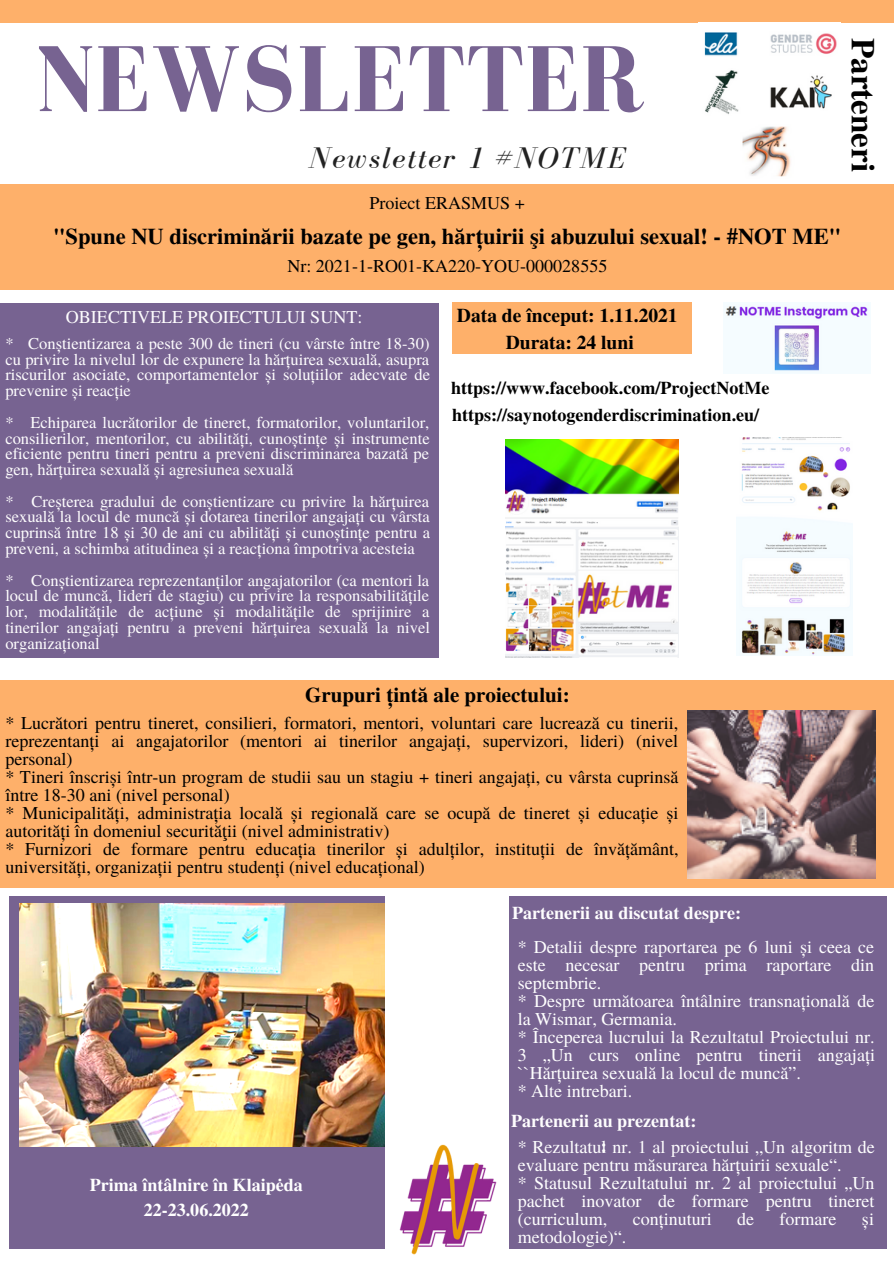
<style>
.page{position:relative;width:894px;height:1264px;background:#fff}
.page>*{position:absolute;margin:0;border:0;box-sizing:border-box;transform-origin:0 0}
.t1{font:700 96px "Bodoni FLF";letter-spacing:.01em;color:#776391}
.t2{font:700 33px "Te X Gyre Termes";color:#000}
.t3{font:italic 30.75px "Bodoni FLF";letter-spacing:.06em;color:#222}
.t4{font:700 22.5px "Te X Gyre Termes";color:#000}
.t5{font:700 21px "Te X Gyre Termes";color:#000}
.t6{font:700 19.5px "Te X Gyre Termes";color:#000}
.t7{font:18px/18px "Te X Gyre Termes";color:#000}
.t8{font:18px/18px "Te X Gyre Termes";color:#fff;text-align:justify}
.t9{font:700 18px "Te X Gyre Termes";color:#000}
.t10{font:700 18px "Te X Gyre Termes";color:#fefdfe}
.t11{font:700 18px "Te X Gyre Termes";color:#fff}
.t12{font:18px "Te X Gyre Termes";color:#fefdfe}
.t13{font:16.5px/15.8px "Te X Gyre Termes";color:#fefdfe;text-align:justify}
</style>
<div class="page">
<img style="left:399px;top:1144px;width:115px;height:111px">
<div style="left:0;top:184px;width:893px;height:105px;background:#feb06a"></div>
<div style="left:0;top:304px;width:438px;height:353px;background:#776391"></div>
<div style="left:0;top:0;width:893px;height:23px;background:#feb06a"></div>
<div style="left:452px;top:302px;width:239px;height:51px;background:#feb06a"></div>
<img style="left:704px;top:32px;width:133px;height:145px">
<div style="left:0;top:680px;width:893px;height:207px;background:#feb06a"></div>
<img style="left:687px;top:710px;width:188px;height:168px">
<div style="left:9px;top:896px;width:375px;height:352px;background:#776391"></div>
<img style="left:20px;top:903px;width:365px;height:243px">
<div style="left:509px;top:896px;width:377px;height:352px;background:#776391"></div>
<img style="left:505px;top:440px;width:173px;height:217px">
<img style="left:736px;top:437px;width:116px;height:218px">
<img style="left:724px;top:304px;width:146px;height:69px">
<p class="t1" style="left:36px;top:27px;width:610px">NEWSLETTER</p>
<p class="t3" style="left:309px;top:141px;width:317px">Newsletter 1 #NOTME</p>
<p class="t7" style="left:369px;top:192px;width:157px">Proiect ERASMUS +</p>
<p class="t4" style="left:53px;top:218px;width:789px">"Spune NU discriminării bazate pe gen, hărțuirii şi abuzului sexual! - #NOT ME"</p>
<p class="t7" style="left:287px;top:256px;width:321px">Nr: 2021-1-RO01-KA220-YOU-000028555</p>
<p class="t12" style="left:66px;top:304px;width:298px">OBIECTIVELE PROIECTULUI SUNT:</p>
<p class="t13" style="left:5px;top:335px;width:426px">* Conștientizarea a peste 300 de tineri (cu vârste între 18-30) cu privire la nivelul lor de expunere la hărțuirea sexuală, asupra riscurilor asociate, comportamentelor și soluțiilor adecvate de prevenire și reacție</p>
<p class="t13" style="left:5px;top:413px;width:425px">* Echiparea lucrătorilor de tineret, formatorilor, voluntarilor, consilierilor, mentorilor, cu abilități, cunoștințe și instrumente eficiente pentru tineri pentru a preveni discriminarea bazată pe gen, hărțuirea sexuală și agresiunea sexuală</p>
<p class="t13" style="left:5px;top:492px;width:426px">* Creșterea gradului de conștientizare cu privire la hărțuirea sexuală la locul de muncă și dotarea tinerilor angajați cu vârsta cuprinsă între 18 și 30 de ani cu abilități și cunoștințe pentru a preveni, a schimba atitudinea și a reacționa împotriva acesteia</p>
<p class="t13" style="left:5px;top:571px;width:426px">* Conștientizarea reprezentanților angajatorilor (ca mentori la locul de muncă, lideri de stagiu) cu privire la responsabilitățile lor, modalitățile de acțiune și modalitățile de sprijinire a tinerilor angajați pentru a preveni hărțuirea sexuală la nivel organizațional</p>
<p class="t6" style="left:457px;top:300px;width:222px">Data de început: 1.11.2021</p>
<p class="t6" style="left:505px;top:327px;width:129px">Durata: 24 luni</p>
<p class="t9" style="left:451px;top:374px;width:320px">https://www.facebook.com/ProjectNotMe</p>
<p class="t9" style="left:452px;top:401px;width:308px">https://saynotogenderdiscrimination.eu/</p>
<p class="t2" style="left:888px;top:38px;width:135px;rotate:90deg">Parteneri</p>
<p class="t5" style="left:305px;top:678px;width:266px">Grupuri țintă ale proiectului:</p>
<p class="t7" style="left:5px;top:713px;width:674px;text-align:justify">* Lucrători pentru tineret, consilieri, formatori, mentori, voluntari care lucrează cu tinerii, reprezentanți ai angajatorilor (mentori ai tinerilor angajați, supervizori, lideri) (nivel personal)</p>
<p class="t7" style="left:5px;top:767px;width:674px">* Tineri înscriși într-un program de studii sau un stagiu + tineri angajați, cu vârsta cuprinsă între 18-30 ani (nivel personal)</p>
<p class="t7" style="left:5px;top:803px;width:674px">* Municipalități, administrația locală și regională care se ocupă de tineret și educație și autorități în domeniul securităţii (nivel administrativ)</p>
<p class="t7" style="left:5px;top:839px;width:674px">* Furnizori de formare pentru educația tinerilor și adulților, instituții de învățământ, universități, organizații pentru studenți (nivel educațional)</p>
<p class="t11" style="left:90px;top:1171px;width:214px">Prima întâlnire în Klaipėda</p>
<p class="t11" style="left:144px;top:1195px;width:107px">22-23.06.2022</p>
<p class="t10" style="left:512px;top:899px;width:230px">Partenerii au discutat despre:</p>
<p class="t8" style="left:517px;top:937px;width:358px">* Detalii despre raportarea pe 6 luni și ceea ce este necesar pentru prima raportare din septembrie.</p>
<p class="t8" style="left:517px;top:991px;width:358px">* Despre următoarea întâlnire transnațională de la Wismar, Germania.</p>
<p class="t8" style="left:517px;top:1027px;width:359px">* Începerea lucrului la Rezultatul Proiectului nr.<br>3 „Un curs online pentru tinerii angajați ``Hărțuirea sexuală la locul de muncă”.</p>
<p class="t8" style="left:517px;top:1081px;width:116px">* Alte intrebari.</p>
<p class="t10" style="left:511px;top:1106px;width:187px">Partenerii au prezentat:</p>
<p class="t8" style="left:517px;top:1136px;width:358px">* Rezultatul nr. 1 al proiectului „Un algoritm de</p>
<p class="t10" style="left:600px;top:1131px;width:7px">:</p>
<p class="t8" style="left:517px;top:1154px;width:325px">evaluare pentru măsurarea hărțuirii sexuale“.</p>
<p class="t8" style="left:517px;top:1172px;width:358px">* Statusul Rezultatului nr. 2 al proiectului „Un pachet inovator de formare pentru tineret (curriculum,</p>
<p class="t8" style="left:632px;top:1208px;width:81px">conținuturi</p>
<p class="t8" style="left:737px;top:1208px;width:19px">de</p>
<p class="t8" style="left:779px;top:1208px;width:59px">formare</p>
<p class="t8" style="left:861px;top:1208px;width:14px">și</p>
<p class="t8" style="left:517px;top:1226px;width:110px">metodologie)“.</p>
</div>
